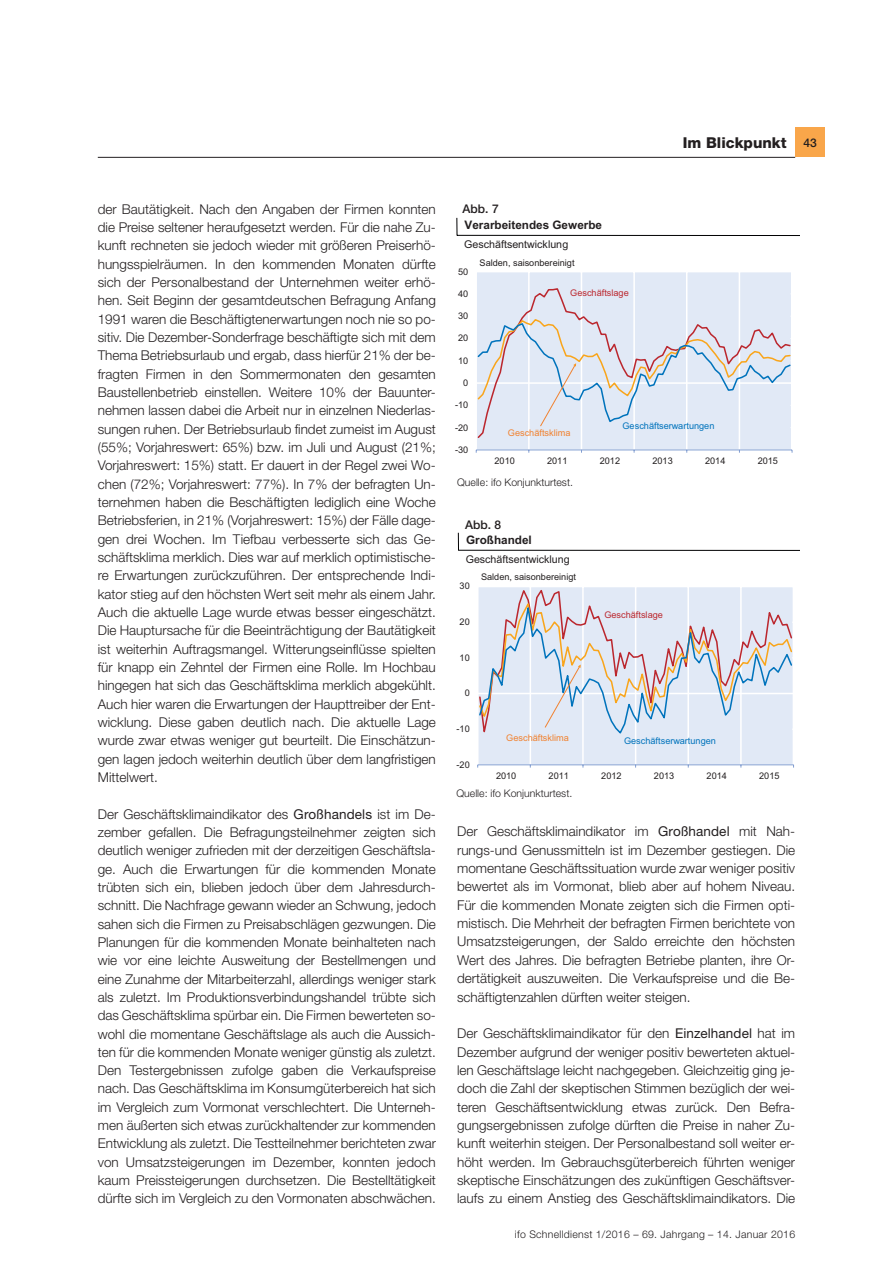
<style>
.page{position:relative;width:893px;height:1263px;background:#fff}
.page>*{position:absolute;margin:0;border:0;box-sizing:border-box;transform-origin:0 0}
.t1{font:800 15px "Helvetica Neue LT Std";color:#231f20}
.Fliesstext{font:300 13.5px/18.3px "Helvetica Neue LT Std";color:#231f20;text-align:justify}
.fett_8pt{font:500 12px "Helvetica Neue LT Std";color:#231f20}
.t2{font:700 11.7px "Arial";color:#231f20}
.t3{font:10.65px "Arial";color:#231f20}
.Literatur{font:300 10.5px "Helvetica Neue LT Std";color:#231f20}
.Literatur-2{font:300 10.5px "Helvetica Neue LT Std";letter-spacing:.025em;color:#231f20}
.t4{font:9.15px "Arial";color:#231f20}
.t5{font:9.15px "Arial";color:#0073bc}
.t6{font:9.15px "Arial";color:#f18230}
.t7{font:9.15px "Arial";color:#bb272e}
.s1{font-weight:500;font-size:12px}
.s2{font-weight:400}
</style>
<div class="page">
<hr style="left:98px;top:157px;width:697px;height:1px;background:#231f20">
<div style="left:795px;top:128px;width:30px;height:29px;background:#f9a64a"></div>
<svg style="left:475px;top:272px;width:317px;height:179px;background:#e1e9f5"></svg>
<hr style="left:476px;top:272px;width:1px;height:178px;background:#fff">
<hr style="left:476px;top:450px;width:316px;height:1px;background:#829ed1">
<div style="left:477px;top:287px;width:315px;height:152px;background:#e1e9f6"></div>
<svg style="left:477px;top:316px;width:315px;height:112px;background:#dce1eb"></svg>
<svg style="left:457px;top:218px;width:1px;height:17px"></svg>
<hr style="left:457px;top:235px;width:342px;height:1px;background:#000002">
<svg style="left:478px;top:741px;width:315px;height:25px;background:#e1e8f5"></svg>
<hr style="left:478px;top:764px;width:315px;height:1px;background:#829ed1">
<div style="left:478px;top:587px;width:315px;height:154px;background:#e1e9f6"></div>
<svg style="left:478px;top:598px;width:315px;height:137px;background:#dadde6"></svg>
<svg style="left:458px;top:533px;width:1px;height:17px"></svg>
<hr style="left:458px;top:550px;width:341px;height:1px;background:#000002">
<p class="t1" style="left:683px;top:133px;width:135px">Im Blickpunkt <span class="s1">43</span></p>
<p class="Fliesstext" style="left:98px;top:200px;width:340px">der Bautätigkeit. Nach den Angaben der Firmen konnten die Preise seltener heraufgesetzt werden. Für die nahe Zu&shy;kunft rechneten sie jedoch wieder mit größeren Preiserhö&shy;hungsspielräumen. In den kommenden Monaten dürfte sich der Personalbestand der Unternehmen weiter erhö&shy;hen. Seit Beginn der gesamtdeutschen Befragung Anfang 1991 waren die Beschäftigtenerwartungen noch nie so po&shy;sitiv. Die Dezember-Sonderfrage beschäftigte sich mit dem Thema Betriebsurlaub und ergab, dass hierfür 21% der be&shy;fragten Firmen in den Sommermonaten den gesamten Baustellenbetrieb einstellen. Weitere 10% der Bauunter&shy;nehmen lassen dabei die Arbeit nur in einzelnen Niederlas&shy;sungen ruhen. Der Betriebsurlaub findet zumeist im August (55%; Vorjahreswert: 65%) bzw. im Juli und August (21%; Vorjahreswert: 15%) statt. Er dauert in der Regel zwei Wo&shy;chen (72%; Vorjahreswert: 77%). In 7% der befragten Un&shy;ternehmen haben die Beschäftigten lediglich eine Woche Betriebsferien, in 21% (Vorjahreswert: 15%) der Fälle dage&shy;gen drei Wochen. Im Tiefbau verbesserte sich das Ge&shy;schäftsklima merklich. Dies war auf merklich optimistische&shy;re Erwartungen zurückzuführen. Der entsprechende Indi&shy;kator stieg auf den höchsten Wert seit mehr als einem Jahr.<br>Auch die aktuelle Lage wurde etwas besser eingeschätzt.<br>Die Hauptursache für die Beeinträchtigung der Bautätigkeit ist weiterhin Auftragsmangel. Witterungseinflüsse spielten für knapp ein Zehntel der Firmen eine Rolle. Im Hochbau hingegen hat sich das Geschäftsklima merklich abgekühlt.<br>Auch hier waren die Erwartungen der Haupttreiber der Ent&shy;wicklung. Diese gaben deutlich nach. Die aktuelle Lage wurde zwar etwas weniger gut beurteilt. Die Einschätzun&shy;gen lagen jedoch weiterhin deutlich über dem langfristigen Mittelwert.</p>
<p class="Fliesstext" style="left:98px;top:804px;width:340px">Der Geschäftsklimaindikator des <span class="s2">Großhandels</span> ist im De&shy;zember gefallen. Die Befragungsteilnehmer zeigten sich deutlich weniger zufrieden mit der derzeitigen Geschäftsla&shy;ge. Auch die Erwartungen für die kommenden Monate trübten sich ein, blieben jedoch über dem Jahresdurch&shy;schnitt. Die Nachfrage gewann wieder an Schwung, jedoch sahen sich die Firmen zu Preisabschlägen gezwungen. Die Planungen für die kommenden Monate beinhalteten nach wie vor eine leichte Ausweitung der Bestellmengen und eine Zunahme der Mitarbeiterzahl, allerdings weniger stark als zuletzt. Im Produktionsverbindungshandel trübte sich das Geschäftsklima spürbar ein. Die Firmen bewerteten so&shy;wohl die momentane Geschäftslage als auch die Aussich&shy;ten für die kommenden Monate weniger günstig als zuletzt.<br>Den Testergebnissen zufolge gaben die Verkaufspreise nach. Das Geschäftsklima im Konsumgüterbereich hat sich im Vergleich zum Vormonat verschlechtert. Die Unterneh&shy;men äußerten sich etwas zurückhaltender zur kommenden Entwicklung als zuletzt. Die Testteilnehmer berichteten zwar von Umsatzsteigerungen im Dezember, konnten jedoch kaum Preissteigerungen durchsetzen. Die Bestelltätigkeit dürfte sich im Vergleich zu den Vormonaten abschwächen.</p>
<p class="fett_8pt" style="left:463px;top:201px;width:38px">Abb. 7</p>
<p class="t2" style="left:465px;top:217px;width:139px">Verarbeitendes Gewerbe</p>
<p class="t4" style="left:480px;top:256px;width:97px">Salden, saisonbereinigt</p>
<p class="t3" style="left:464px;top:238px;width:106px">Geschäftsentwicklung</p>
<p class="t4" style="left:458px;top:265px;width:12px">50</p>
<p class="t4" style="left:458px;top:288px;width:12px">40</p>
<p class="t4" style="left:458px;top:310px;width:12px">30</p>
<p class="t4" style="left:458px;top:332px;width:12px">20</p>
<p class="t4" style="left:458px;top:354px;width:12px">10</p>
<p class="t4" style="left:463px;top:377px;width:7px">0</p>
<p class="t4" style="left:455px;top:399px;width:15px">-10</p>
<p class="t4" style="left:455px;top:421px;width:15px">-20</p>
<p class="t4" style="left:455px;top:444px;width:15px">-30</p>
<p class="t7" style="left:570px;top:287px;width:60px">Geschäftslage</p>
<p class="t6" style="left:508px;top:427px;width:64px">Geschäftsklima</p>
<p class="t5" style="left:622px;top:420px;width:93px">Geschäftserwartungen</p>
<p class="t4" style="left:494px;top:455px;width:22px">2010</p>
<p class="t4" style="left:547px;top:455px;width:22px">2011</p>
<p class="t4" style="left:600px;top:455px;width:22px">2012</p>
<p class="t4" style="left:652px;top:455px;width:22px">2013</p>
<p class="t4" style="left:705px;top:455px;width:22px">2014</p>
<p class="t4" style="left:758px;top:455px;width:22px">2015</p>
<p class="Literatur" style="left:457px;top:476px;width:117px">Quelle: ifo Konjunkturtest.</p>
<p class="fett_8pt" style="left:465px;top:517px;width:38px">Abb. 8</p>
<p class="t2" style="left:466px;top:532px;width:67px">Großhandel</p>
<p class="t4" style="left:481px;top:571px;width:97px">Salden, saisonbereinigt</p>
<p class="t3" style="left:466px;top:553px;width:106px">Geschäftsentwicklung</p>
<p class="t4" style="left:460px;top:580px;width:12px">30</p>
<p class="t4" style="left:460px;top:616px;width:12px">20</p>
<p class="t4" style="left:460px;top:651px;width:12px">10</p>
<p class="t4" style="left:465px;top:687px;width:7px">0</p>
<p class="t4" style="left:457px;top:723px;width:15px">-10</p>
<p class="t4" style="left:457px;top:758px;width:15px">-20</p>
<p class="t6" style="left:506px;top:731px;width:64px">Geschäftsklima</p>
<p class="t7" style="left:604px;top:608px;width:60px">Geschäftslage</p>
<p class="t5" style="left:624px;top:735px;width:93px">Geschäftserwartungen</p>
<p class="t4" style="left:496px;top:769px;width:22px">2010</p>
<p class="t4" style="left:549px;top:769px;width:22px">2011</p>
<p class="t4" style="left:601px;top:769px;width:22px">2012</p>
<p class="t4" style="left:654px;top:769px;width:22px">2013</p>
<p class="t4" style="left:707px;top:769px;width:22px">2014</p>
<p class="t4" style="left:759px;top:769px;width:22px">2015</p>
<p class="Literatur" style="left:456px;top:787px;width:117px">Quelle: ifo Konjunkturtest.</p>
<p class="Fliesstext" style="left:457px;top:822px;width:340px">Der Geschäftsklimaindikator im <span class="s2">Großhandel</span> mit Nah&shy;rungs-und Genussmitteln ist im Dezember gestiegen. Die momentane Geschäftssituation wurde zwar weniger positiv bewertet als im Vormonat, blieb aber auf hohem Niveau.<br>Für die kommenden Monate zeigten sich die Firmen opti&shy;mistisch. Die Mehrheit der befragten Firmen berichtete von Umsatzsteigerungen, der Saldo erreichte den höchsten Wert des Jahres. Die befragten Betriebe planten, ihre Or&shy;dertätigkeit auszuweiten. Die Verkaufspreise und die Be&shy;schäftigtenzahlen dürften weiter steigen.</p>
<p class="Fliesstext" style="left:457px;top:1024px;width:340px">Der Geschäftsklimaindikator für den <span class="s2">Einzelhandel</span> hat im Dezember aufgrund der weniger positiv bewerteten aktuel&shy;len Geschäftslage leicht nachgegeben. Gleichzeitig ging je&shy;doch die Zahl der skeptischen Stimmen bezüglich der wei&shy;teren Geschäftsentwicklung etwas zurück. Den Befra&shy;gungsergebnissen zufolge dürften die Preise in naher Zu&shy;kunft weiterhin steigen. Der Personalbestand soll weiter er&shy;höht werden. Im Gebrauchsgüterbereich führten weniger skeptische Einschätzungen des zukünftigen Geschäftsver&shy;laufs zu einem Anstieg des Geschäftsklimaindikators. Die</p>
<p class="Literatur-2" style="left:515px;top:1228px;width:282px">ifo Schnelldienst 1/2016 – 69. Jahrgang – 14. Januar 2016</p>
</div>
